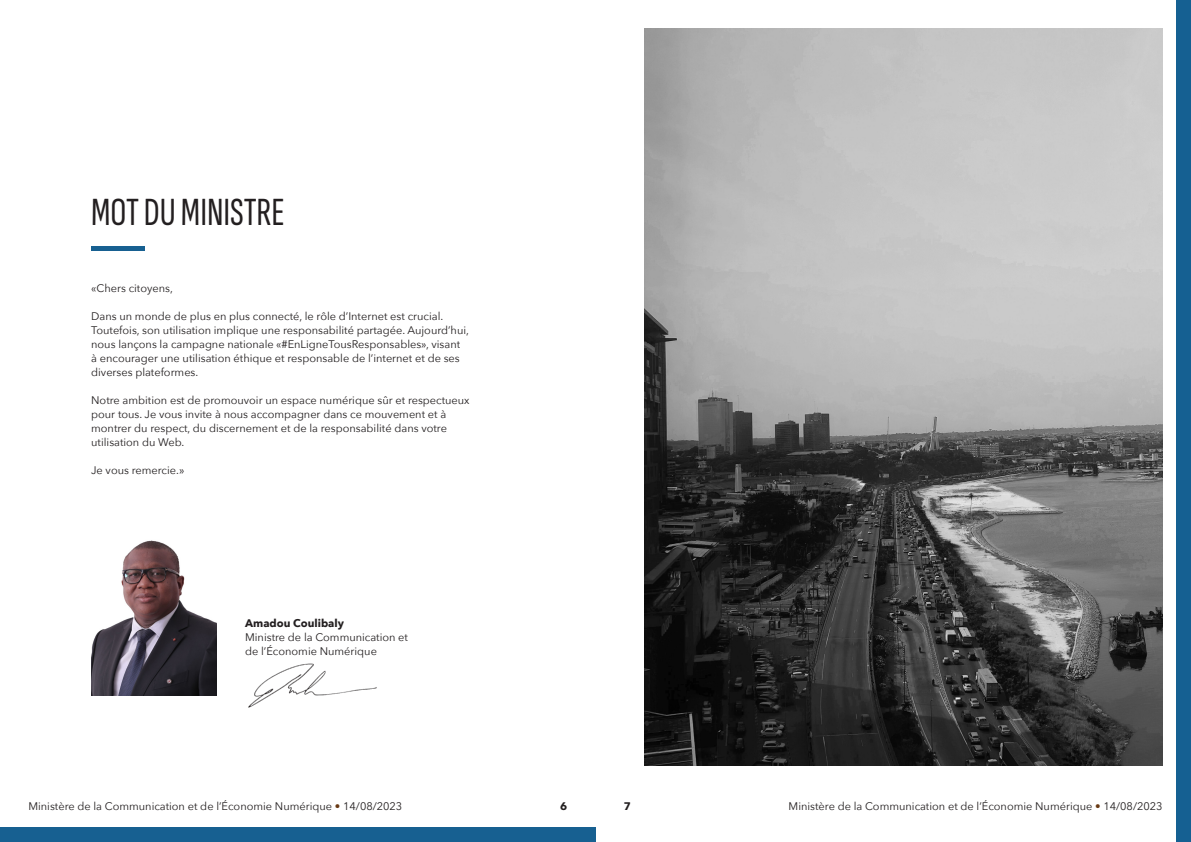
<style>
.page{position:relative;width:1191px;height:842px;background:#fff}
.page>*{position:absolute;margin:0;border:0;box-sizing:border-box;transform-origin:0 0}
.t1{font:extra-condensed 40px "Sofia Sans";color:#231f20}
.t2{font:11px/14px "Avenir Next";color:#231f20}
.t3{font:700 11px "Avenir Next";color:#231f20}
.s1{color:#693a14}
</style>
<div class="page">
<div style="left:0;top:828px;width:595px;height:14px;background:#176091"></div>
<div style="left:1176px;top:0;width:15px;height:842px;background:#156092"></div>
<img style="left:644px;top:28px;width:518px;height:737px">
<div style="left:91px;top:246px;width:54px;height:5px;background:#176091"></div>
<img style="left:248px;top:663px;width:129px;height:45px">
<img style="left:91px;top:540px;width:126px;height:156px">
<p class="t1" style="left:91px;top:191px;width:195px">MOT DU MINISTRE</p>
<p class="t2" style="left:91px;top:281px;width:83px">«Chers citoyens,</p>
<p class="t2" style="left:91px;top:309px;width:379px">Dans un monde de plus en plus connecté, le rôle d’Internet est crucial.<br>Toutefois, son utilisation implique une responsabilité partagée. Aujourd’hui, nous lançons la campagne nationale «#EnLigneTousResponsables», visant<br>à encourager une utilisation éthique et responsable de l’internet et de ses diverses plateformes.</p>
<p class="t2" style="left:91px;top:393px;width:380px">Notre ambition est de promouvoir un espace numérique sûr et respectueux pour tous. Je vous invite à nous accompagner dans ce mouvement et à montrer du respect, du discernement et de la responsabilité dans votre utilisation du Web.</p>
<p class="t2" style="left:91px;top:463px;width:95px">Je vous remercie.»</p>
<p class="t3" style="left:245px;top:613px;width:100px">Amadou Coulibaly</p>
<p class="t2" style="left:245px;top:629px;width:164px">Ministre de la Communication et de l’Économie Numérique</p>
<p class="t2" style="left:28px;top:798px;width:375px">Ministère de la Communication et de l’Économie Numérique <span class="s1">•</span> 14/08/2023</p>
<p class="t3" style="left:560px;top:796px;width:9px">6</p>
<p class="t3" style="left:624px;top:796px;width:9px">7</p>
<p class="t2" style="left:788px;top:798px;width:375px">Ministère de la Communication et de l’Économie Numérique <span class="s1">•</span> 14/08/2023</p>
</div>
